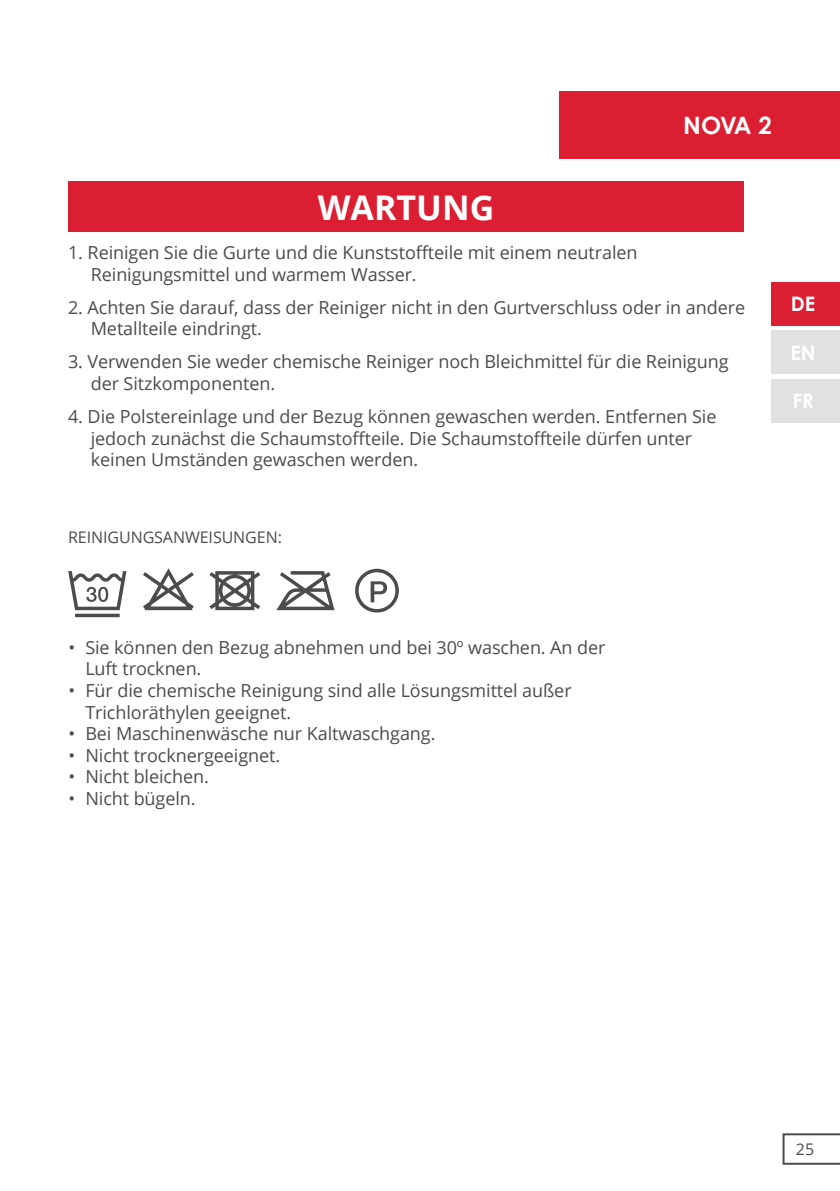
<style>
.page{position:relative;width:840px;height:1191px;background:#fff}
.page>*{position:absolute;margin:0;border:0;box-sizing:border-box;transform-origin:0 0}
.t1{font:700 34px "Open Sans";color:#fff}
.t2{font:700 24px "Century Gothic Pro";color:#fff}
.t3{font:700 20px "Century Gothic Pro";color:#fff}
.t4{font:18px/21.6px "Open Sans";letter-spacing:-.005em;color:#4b4c4d}
.t5{font:16px "Open Sans";letter-spacing:-.005em;color:#4b4c4d}
</style>
<div class="page">
<div style="left:771px;top:282px;width:68px;height:43px;background:#db1e31"></div>
<div style="left:771px;top:331px;width:68px;height:43px;background:#e0e1e3"></div>
<div style="left:771px;top:379px;width:68px;height:43px;background:#e0e1e3"></div>
<svg style="left:782px;top:1133px;width:57px;height:31px"></svg>
<div style="left:558px;top:91px;width:281px;height:68px;background:#db1e31"></div>
<div style="left:68px;top:181px;width:675px;height:51px;background:#db1e31"></div>
<h2 class="t2" style="left:682px;top:111px;width:90px">NOVA 2</h2>
<h1 class="t1" style="left:317px;top:194px;width:178px">WARTUNG</h1>
<p class="t4" style="left:91px;top:241px;width:548px;text-indent:-23px">1. Reinigen Sie die Gurte und die Kunststoffteile mit einem neutralen<br>Reinigungsmittel und warmem Wasser.</p>
<p class="t4" style="left:91px;top:298px;width:655px;text-indent:-23px">2. Achten Sie darauf, dass der Reiniger nicht in den Gurtverschluss oder in andere<br>Metallteile eindringt.</p>
<p class="t4" style="left:91px;top:353px;width:639px;text-indent:-23px">3. Verwenden Sie weder chemische Reiniger noch Bleichmittel für die Reinigung der Sitzkomponenten.</p>
<p class="t4" style="left:91px;top:407px;width:627px;text-indent:-23px">4. Die Polstereinlage und der Bezug können gewaschen werden. Entfernen Sie jedoch zunächst die Schaumstoffteile. Die Schaumstoffteile dürfen unter keinen Umständen gewaschen werden.</p>
<p class="t5" style="left:68px;top:530px;width:215px">REINIGUNGSANWEISUNGEN:</p>
<p class="t3" style="left:790px;top:292px;width:26px">DE</p>
<p class="t3" style="left:790px;top:341px;width:27px">EN</p>
<p class="t3" style="left:792px;top:390px;width:23px">FR</p>
<p class="t4" style="left:85px;top:638px;width:521px;text-indent:-17px">• Sie können den Bezug abnehmen und bei 30º waschen. An der<br>Luft trocknen.</p>
<p class="t4" style="left:85px;top:681px;width:487px;text-indent:-17px">• Für die chemische Reinigung sind alle Lösungsmittel außer<br>Trichloräthylen geeignet.</p>
<p class="t4" style="left:68px;top:724px;width:368px">• Bei Maschinenwäsche nur Kaltwaschgang.</p>
<p class="t4" style="left:68px;top:746px;width:213px">• Nicht trocknergeeignet.</p>
<p class="t4" style="left:68px;top:768px;width:142px">• Nicht bleichen.</p>
<p class="t4" style="left:68px;top:789px;width:129px">• Nicht bügeln.</p>
<p class="t5" style="left:795px;top:1142px;width:20px">25</p>
</div>
